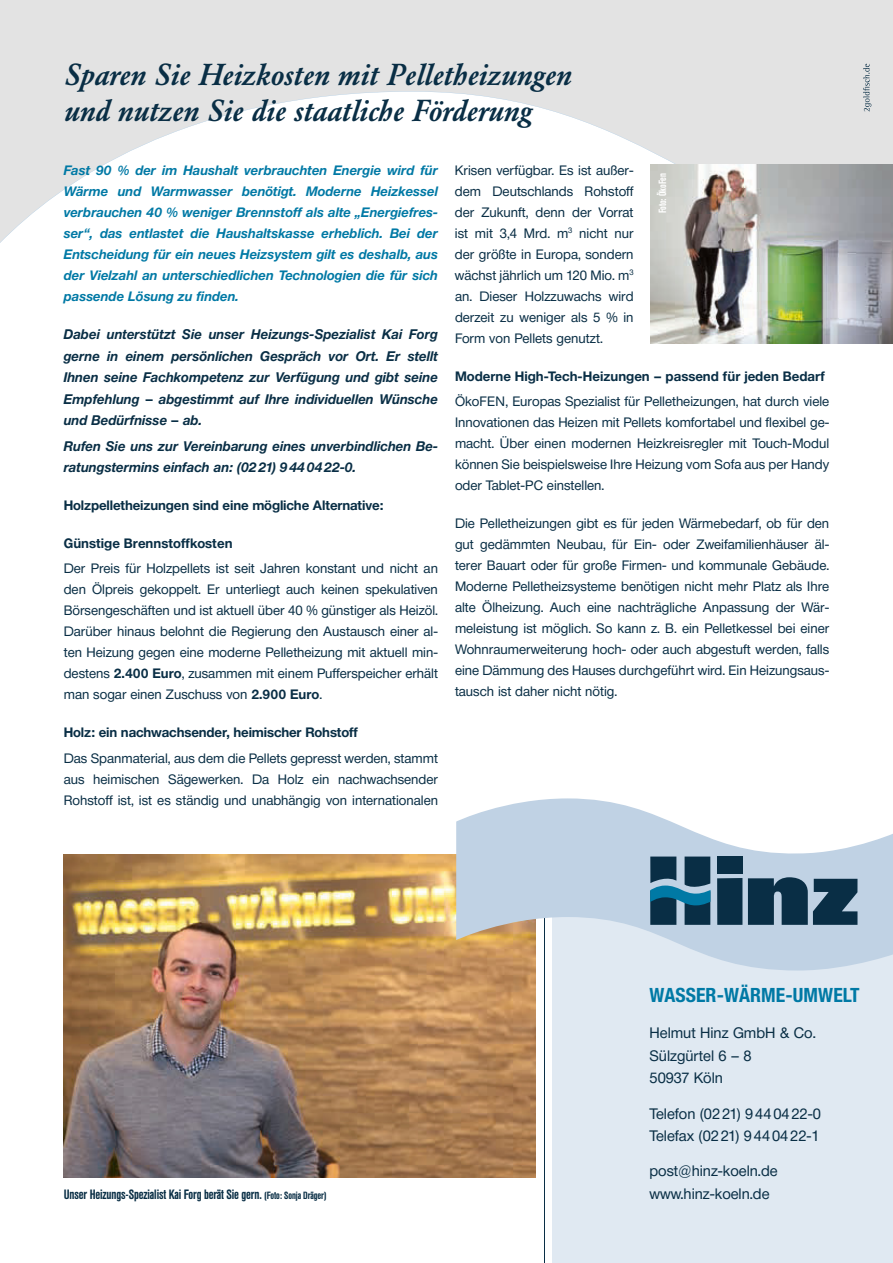
<style>
.page{position:relative;width:893px;height:1263px;background:#fff}
.page>*{position:absolute;margin:0;border:0;box-sizing:border-box;transform-origin:0 0}
.t1{font:italic 500 30px/36px "Garamond BQ";color:#092e45}
.t2{font:700 condensed 19.65px "Helvetica Neue";letter-spacing:.005em;color:#0079a5}
.t3{font:15px/22.5px "Neue Helvetica BQ";color:#092e45}
.t4{font:italic 700 13.8px/21.5px "Neue Helvetica BQ";color:#092e45;text-align:justify}
.t5{font:13.5px/21px "Neue Helvetica BQ";color:#092e45}
.t6{font:italic 700 13.5px/21px "Neue Helvetica BQ";color:#0079a5;text-align:justify}
.t7{font:500 13.5px "Helvetica Con BQ";letter-spacing:-.01em;color:#092e45}
.t8{font:700 13.5px "Neue Helvetica BQ";letter-spacing:-.01em;color:#092e45}
.t9{font:500 10.5px "Helvetica Con BQ";letter-spacing:-.01em;color:#fff}
.s1{font-weight:700}
.s2{font-size:10.5px}
</style>
<div class="page">
<img style="left:64px;top:855px;width:472px;height:322px">
<hr style="left:544px;top:887px;width:1px;height:376px;background:#092e45">
<div style="left:553px;top:883px;width:340px;height:380px;background:#e0e9f2"></div>
<svg style="left:0;top:0;width:893px;height:279px;fill:#e3e3e3"></svg>
<svg style="left:456px;top:798px;width:437px;height:172px;fill:#c0d2e4"></svg>
<div style="left:717px;top:856px;width:26px;height:18px;background:#092e45"></div>
<div style="left:717px;top:878px;width:25px;height:47px;background:#092e45"></div>
<svg style="left:748px;top:877px;width:109px;height:48px;background:#2d4e64"></svg>
<svg style="left:650px;top:856px;width:60px;height:69px;background:#2d5d76"></svg>
<svg style="left:863px;top:64px;width:8px;height:47px"></svg>
<img style="left:651px;top:164px;width:242px;height:179px">
<p class="t1" style="left:64px;top:57px;width:509px">Sparen Sie Heizkosten mit Pelletheizungen und nutzen Sie die staatliche Förderung</p>
<p class="t6" style="left:64px;top:159px;width:376px">Fast 90 % der im Haushalt verbrauchten Energie wird für Wärme und Warmwasser benötigt. Moderne Heizkessel verbrauchen 40 % weniger Brennstoff als alte „Energiefres&shy;ser“, das entlastet die Haushaltskasse erheblich. Bei der Entscheidung für ein neues Heizsystem gilt es deshalb, aus der Vielzahl an unterschiedlichen Technologien die für sich passende Lösung zu finden.</p>
<p class="t4" style="left:64px;top:324px;width:376px">Dabei unterstützt Sie unser Heizungs-Spezialist Kai Forg gerne in einem persönlichen Gespräch vor Ort. Er stellt Ihnen seine Fachkompetenz zur Verfügung und gibt seine Empfehlung – abgestimmt auf Ihre individuellen Wünsche und Bedürfnisse – ab.</p>
<p class="t4" style="left:64px;top:435px;width:376px">Rufen Sie uns zur Vereinbarung eines unverbindlichen Be&shy;ratungstermins einfach an: (02 21) 9 44 04 22-0.</p>
<p class="t8" style="left:64px;top:497px;width:321px">Holzpelletheizungen sind eine mögliche Alternative:</p>
<p class="t5" style="left:64px;top:531px;width:376px;line-height:25.2px"><span class="s1">Günstige Brennstoffkosten<br></span>Der Preis für Holzpellets ist seit Jahren konstant und nicht an</p>
<p class="t5" style="left:64px;top:579px;width:376px;text-align:justify">den Ölpreis gekoppelt. Er unterliegt auch keinen spekulativen Börsengeschäften und ist aktuell über 40 % günstiger als Heizöl.<br>Darüber hinaus belohnt die Regierung den Austausch einer al&shy;ten Heizung gegen eine moderne Pelletheizung mit aktuell min&shy;destens <span class="s1">2.400 Euro</span>, zusammen mit einem Pufferspeicher erhält man sogar einen Zuschuss von <span class="s1">2.900 Euro</span>.</p>
<p class="t5" style="left:64px;top:720px;width:376px;line-height:25.2px"><span class="s1">Holz: ein nachwachsender, heimischer Rohstoff<br></span>Das Spanmaterial, aus dem die Pellets gepresst werden, stammt</p>
<p class="t5" style="left:64px;top:768px;width:376px">aus heimischen Sägewerken. Da Holz ein nachwachsender<br>Rohstoff ist, ist es ständig und unabhängig von internationalen</p>
<p class="t5" style="left:455px;top:159px;width:180px;text-align:justify">Krisen verfügbar. Es ist außer&shy;dem Deutschlands Rohstoff der Zukunft, denn der Vorrat ist mit 3,4 Mrd. m<sup>3</sup> nicht nur der größte in Europa, sondern wächst jährlich um 120 Mio. m<sup>3 </sup>an. Dieser Holzzuwachs wird derzeit zu weniger als 5 % in Form von Pellets genutzt.</p>
<p class="t5" style="left:455px;top:363px;width:376px;line-height:25.2px"><span class="s1">Moderne High-Tech-Heizungen – passend für jeden Bedarf<br></span>ÖkoFEN, Europas Spezialist für Pelletheizungen, hat durch viele</p>
<p class="t5" style="left:455px;top:412px;width:376px;text-align:justify">Innovationen das Heizen mit Pellets komfortabel und flexibel ge&shy;macht. Über einen modernen Heizkreisregler mit Touch-Modul können Sie beispielsweise Ihre Heizung vom Sofa aus per Handy oder Tablet-PC einstellen.</p>
<p class="t5" style="left:455px;top:513px;width:376px;text-align:justify">Die Pelletheizungen gibt es für jeden Wärmebedarf, ob für den gut gedämmten Neubau, für Ein- oder Zweifamilienhäuser äl&shy;terer Bauart oder für große Firmen- und kommunale Gebäude.<br>Moderne Pelletheizsysteme benötigen nicht mehr Platz als Ihre alte Ölheizung. Auch eine nachträgliche Anpassung der Wär&shy;meleistung ist möglich. So kann z. B. ein Pelletkessel bei einer Wohnraumerweiterung hoch- oder auch abgestuft werden, falls eine Dämmung des Hauses durchgeführt wird. Ein Heizungsaus&shy;tausch ist daher nicht nötig.</p>
<p class="t9" style="left:657px;top:213px;width:42px;rotate:-90deg">Foto: ÖkoFen</p>
<p class="t7" style="left:64px;top:1186px;width:264px">Unser Heizungs-Spezialist Kai Forg berät Sie gern. <span class="s2">(Foto: Sonja Dräger)</span></p>
<p class="t2" style="left:650px;top:979px;width:212px">WASSER-WÄRME-UMWELT</p>
<p class="t3" style="left:649px;top:1022px;width:168px">Helmut Hinz GmbH &amp; Co.<br>Sülzgürtel 6 – 8<br>50937 Köln</p>
<p class="t3" style="left:649px;top:1102px;width:173px">Telefon (02 21) 9 44 04 22-0<br>Telefax (02 21) 9 44 04 22-1</p>
<p class="t3" style="left:649px;top:1160px;width:130px">post@hinz-koeln.de www.hinz-koeln.de</p>
</div>
